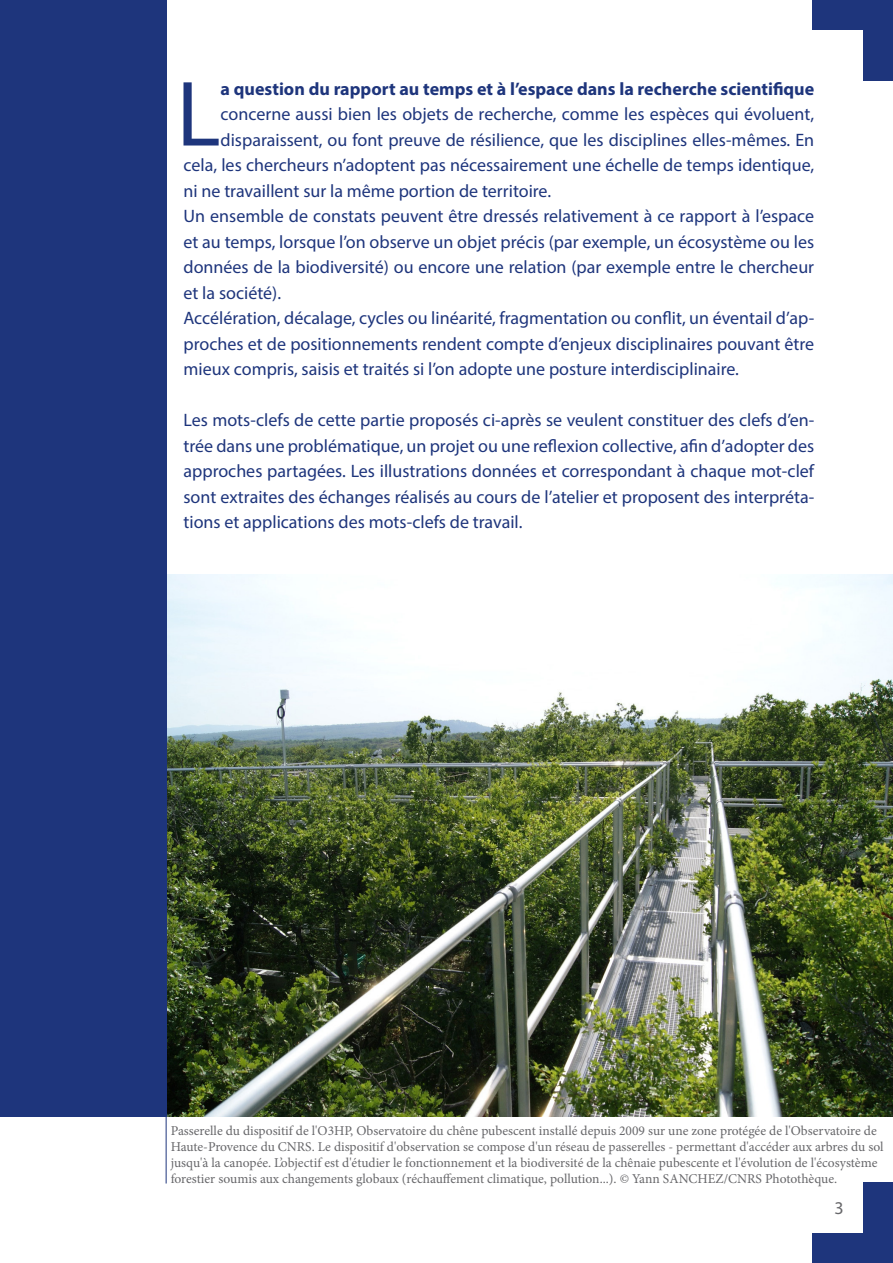
<style>
.page{position:relative;width:893px;height:1263px;background:#fff}
.page>*{position:absolute;margin:0;border:0;box-sizing:border-box;transform-origin:0 0}
.t1{font:93.6px "Myriad Pro";color:#1e357c}
.t2{font:18px/25.5px "Myriad Pro";color:#1e357c;text-align:justify}
.t3{font:700 18px "Myriad Pro";color:#1e357c}
.t4{font:18px "Myriad Pro";color:#67676a}
.t5{font:13.5px/16.2px "Minion Pro";color:#67676a}
</style>
<div class="page">
<div style="left:863px;top:1182px;width:30px;height:81px;background:#1e357c"></div>
<div style="left:812px;top:1233px;width:81px;height:30px;background:#1e357c"></div>
<img style="left:166px;top:574px;width:727px;height:542px">
<div style="left:0;top:0;width:166px;height:1117px;background:#1e357c"></div>
<hr style="left:166px;top:1116px;width:1px;height:67px;background:#1e357c">
<div style="left:812px;top:0;width:81px;height:30px;background:#1e357c"></div>
<div style="left:863px;top:0;width:30px;height:81px;background:#1e357c"></div>
<p class="t1" style="left:176px;top:56px;width:46px">L</p>
<p class="t3" style="left:221px;top:77px;width:595px">a question du rapport au temps et à l’espace dans la recherche scientifique</p>
<p class="t2" style="left:221px;top:101px;width:595px">concerne aussi bien les objets de recherche, comme les espèces qui évoluent,</p>
<p class="t2" style="left:221px;top:126px;width:595px">disparaissent, ou font preuve de résilience, que les disciplines elles-mêmes. En</p>
<p class="t2" style="left:184px;top:152px;width:632px">cela, les chercheurs n’adoptent pas nécessairement une échelle de temps identique,</p>
<p class="t2" style="left:184px;top:177px;width:369px">ni ne travaillent sur la même portion de territoire.</p>
<p class="t2" style="left:184px;top:203px;width:632px">Un ensemble de constats peuvent être dressés relativement à ce rapport à l’espace et au temps, lorsque l’on observe un objet précis (par exemple, un écosystème ou les données de la biodiversité) ou encore une relation (par exemple entre le chercheur et la société).</p>
<p class="t2" style="left:184px;top:305px;width:632px">Accélération, décalage, cycles ou linéarité, fragmentation ou conflit, un éventail d’ap&shy;proches et de positionnements rendent compte d’enjeux disciplinaires pouvant être mieux compris, saisis et traités si l’on adopte une posture interdisciplinaire.</p>
<p class="t2" style="left:184px;top:407px;width:632px">Les mots-clefs de cette partie proposés ci-après se veulent constituer des clefs d’en&shy;trée dans une problématique, un projet ou une reflexion collective, afin d’adopter des approches partagées. Les illustrations données et correspondant à chaque mot-clef sont extraites des échanges réalisés au cours de l’atelier et proposent des interpréta&shy;tions et applications des mots-clefs de travail.</p>
<p class="t5" style="left:171px;top:1122px;width:714px">Passerelle du dispositif de l'O3HP, Observatoire du chêne pubescent installé depuis 2009 sur une zone protégée de l'Observatoire de Haute-Provence du CNRS. Le dispositif d'observation se compose d'un réseau de passerelles - permettant d'accéder aux arbres du sol jusqu'à la canopée. L’objectif est d'étudier le fonctionnement et la biodiversité de la chênaie pubescente et l'évolution de l'écosystème forestier soumis aux changements globaux (réchauffement climatique, pollution...). © Yann SANCHEZ/CNRS Photothèque.</p>
<p class="t4" style="left:834px;top:1197px;width:11px">3</p>
</div>
